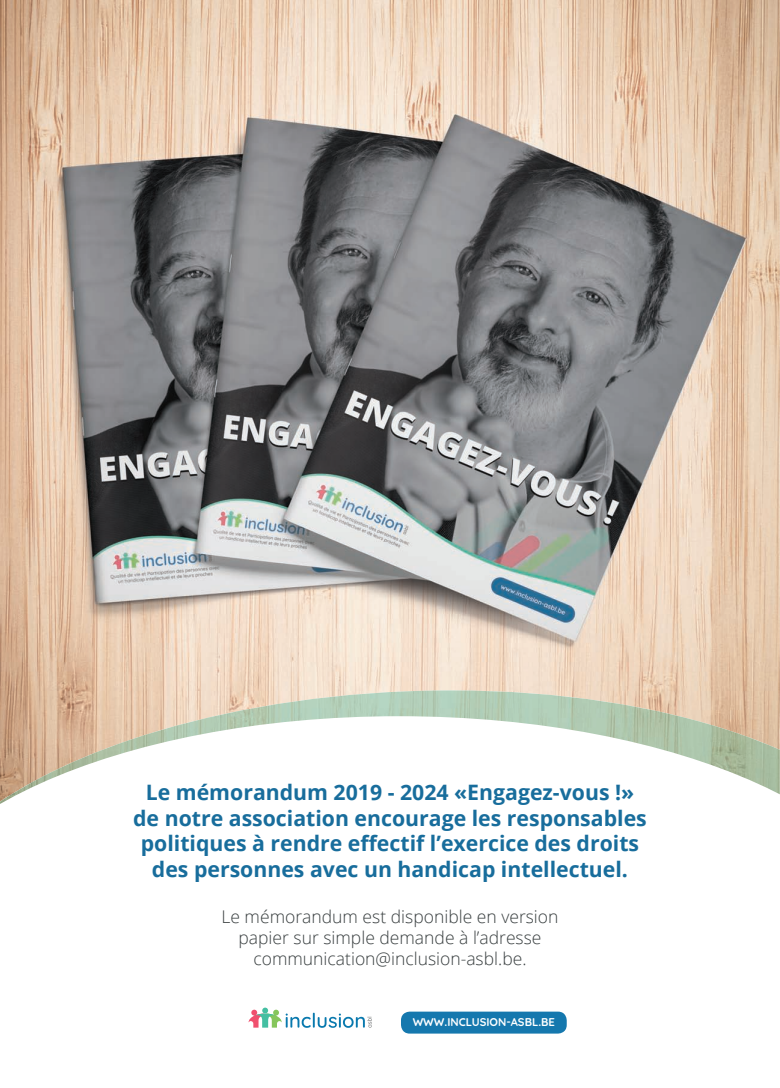
<style>
.page{position:relative;width:780px;height:1088px;background:#fff}
.page>*{position:absolute;margin:0;border:0;box-sizing:border-box;transform-origin:0 0}
.t1{font:700 21.25px/25.5px "Open Sans";color:#186d9c;text-align:center}
.t2{font:300 17.5px/21px "Open Sans";color:#393f40;text-align:center}
.t3{font:700 11.25px "Quicksand";color:#fff}
</style>
<div class="page">
<img style="left:0;top:0;width:779px;height:716px">
<img style="left:129px;top:690px;width:608px;height:26px">
<svg style="left:0;top:716px;width:780px;height:318px"></svg>
<svg style="left:248px;top:1007px;width:123px;height:21px"></svg>
<div style="left:401px;top:1011px;width:165px;height:22px;background:#1578ae;border-radius:9px"></div>
<p class="t1" style="left:133px;top:779px;width:515px">Le mémorandum 2019 - 2024 «Engagez-vous !» de notre association encourage les responsables politiques à rendre effectif l’exercice des droits des personnes avec un handicap intellectuel.</p>
<p class="t2" style="left:221px;top:905px;width:338px">Le mémorandum est disponible en version papier sur simple demande à l’adresse communication@inclusion-asbl.be.</p>
<p class="t3" style="left:412px;top:1013px;width:144px">WWW.INCLUSION-ASBL.BE</p>
</div>
